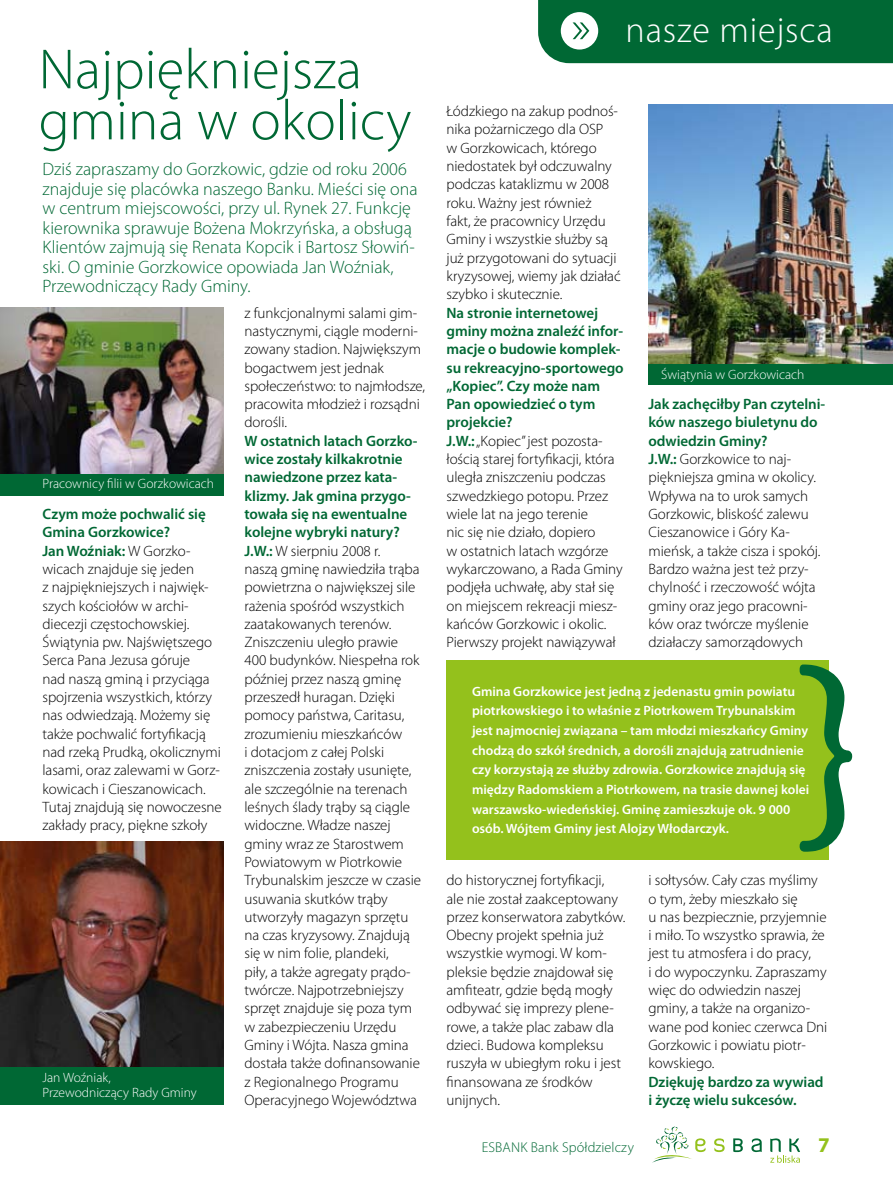
<style>
.page{position:relative;width:893px;height:1187px;background:#fff}
.page>*{position:absolute;margin:0;border:0;box-sizing:border-box;transform-origin:0 0}
.t1{font:300 57px/51px "Myriad Pro";color:#006834}
.t2{font:300 36px "Myriad Pro";letter-spacing:.025em;color:#fff}
.t3{font:700 21px "Myriad Pro";color:#94c11c}
.t4{font:300 18px/19.5px "Myriad Pro";color:#006834}
.t5{font:300 15px/18.3px "Myriad Pro";letter-spacing:-.005em;color:#000}
.t6{font:600 15px/18.3px "Myriad Pro";letter-spacing:-.005em;color:#006834}
.t7{font:300 14.25px "Myriad Pro";letter-spacing:.01em;color:#006834}
.t8{font:600 13.5px/19.6px "Myriad Pro";color:#fff}
.t9{font:300 13.5px/15px "Myriad Pro";color:#fff}
.s1{font-weight:600;color:#006834}
</style>
<div class="page">
<svg style="left:653px;top:1126px;width:53px;height:36px"></svg>
<svg style="left:714px;top:1138px;width:11px;height:13px"></svg>
<svg style="left:733px;top:1138px;width:10px;height:13px"></svg>
<svg style="left:751px;top:1138px;width:11px;height:13px"></svg>
<svg style="left:770px;top:1138px;width:30px;height:24px"></svg>
<img style="left:0;top:841px;width:223px;height:226px">
<img style="left:648px;top:104px;width:245px;height:260px">
<img style="left:0;top:307px;width:223px;height:167px">
<div style="left:446px;top:660px;width:383px;height:199px;background:#94c11c"></div>
<svg style="left:799px;top:664px;width:54px;height:188px"></svg>
<div style="left:0;top:1067px;width:223px;height:37px;background:#006834"></div>
<div style="left:0;top:474px;width:223px;height:22px;background:#006834"></div>
<div style="left:648px;top:364px;width:245px;height:21px;background:#006834"></div>
<svg style="left:538px;top:0;width:355px;height:63px;background:#0e703f"></svg>
<h1 class="t1" style="left:39px;top:45px;width:374px">Najpiękniejsza gmina w okolicy</h1>
<p class="t4" style="left:43px;top:160px;width:377px">Dziś zapraszamy do Gorzkowic, gdzie od roku 2006 znajduje się placówka naszego Banku. Mieści się ona w centrum miejscowości, przy ul. Rynek 27. Funkcję kierownika sprawuje Bożena Mokrzyńska, a obsługą Klientów zajmują się Renata Kopcik i Bartosz Słowiń&shy;ski. O gminie Gorzkowice opowiada Jan Woźniak, Przewodniczący Rady Gminy.</p>
<p class="t9" style="left:43px;top:476px;width:173px">Pracownicy filii w Gorzkowicach</p>
<p class="t5" style="left:43px;top:505px;width:181px"><span class="s1">Czym może pochwalić się<br>Gmina Gorzkowice?<br>Jan Woźniak:</span> W Gorzko&shy;wicach znajduje się jeden<br>z najpiękniejszych i najwięk&shy;szych kościołów w archi&shy;diecezji częstochowskiej.<br>Świątynia pw. Najświętszego<br>Serca Pana Jezusa góruje<br>nad naszą gminą i przyciąga spojrzenia wszystkich, którzy nas odwiedzają. Możemy się także pochwalić fortyfikacją nad rzeką Prudką, okolicznymi lasami, oraz zalewami w Gorz&shy;kowicach i Cieszanowicach.<br>Tutaj znajdują się nowoczesne zakłady pracy, piękne szkoły</p>
<p class="t9" style="left:43px;top:1070px;width:156px">Jan Woźniak,<br>Przewodniczący Rady Gminy</p>
<p class="t5" style="left:244px;top:303px;width:182px">z funkcjonalnymi salami gim&shy;nastycznymi, ciągle moderni&shy;zowany stadion. Największym bogactwem jest jednak społeczeństwo: to najmłodsze, pracowita młodzież i rozsądni dorośli.</p>
<p class="t5" style="left:244px;top:432px;width:178px"><span class="s1">W ostatnich latach Gorzko&shy;wice zostały kilkakrotnie nawiedzone przez kata&shy;klizmy. Jak gmina przygo&shy;towała się na ewentualne kolejne wybryki natury?<br>J.W.:</span> W sierpniu 2008 r.<br>naszą gminę nawiedziła trąba powietrzna o największej sile rażenia spośród wszystkich zaatakowanych terenów.<br>Zniszczeniu uległo prawie<br>400 budynków. Niespełna rok później przez naszą gminę przeszedł huragan. Dzięki pomocy państwa, Caritasu, zrozumieniu mieszkańców<br>i dotacjom z całej Polski zniszczenia zostały usunięte, ale szczególnie na terenach leśnych ślady trąby są ciągle widoczne. Władze naszej gminy wraz ze Starostwem<br>Powiatowym w Piotrkowie<br>Trybunalskim jeszcze w czasie usuwania skutków trąby utworzyły magazyn sprzętu na czas kryzysowy. Znajdują się w nim folie, plandeki,<br>piły, a także agregaty prądo&shy;twórcze. Najpotrzebniejszy sprzęt znajduje się poza tym w zabezpieczeniu Urzędu<br>Gminy i Wójta. Nasza gmina dostała także dofinansowanie z Regionalnego Programu<br>Operacyjnego Województwa</p>
<h2 class="t2" style="left:625px;top:10px;width:209px">nasze miejsca</h2>
<p class="t5" style="left:446px;top:102px;width:176px">Łódzkiego na zakup podnoś&shy;nika pożarniczego dla OSP<br>w Gorzkowicach, którego niedostatek był odczuwalny podczas kataklizmu w 2008 roku. Ważny jest również<br>fakt, że pracownicy Urzędu<br>Gminy i wszystkie służby są już przygotowani do sytuacji kryzysowej, wiemy jak działać szybko i skutecznie.</p>
<p class="t5" style="left:446px;top:303px;width:179px"><span class="s1">Na stronie internetowej gminy można znaleźć infor&shy;macje o budowie komplek&shy;su rekreacyjno-sportowego „Kopiec”. Czy może nam<br>Pan opowiedzieć o tym projekcie?<br>J.W.:</span> „Kopiec” jest pozosta&shy;łością starej fortyfikacji, która uległa zniszczeniu podczas szwedzkiego potopu. Przez wiele lat na jego terenie<br>nic się nie działo, dopiero<br>w ostatnich latach wzgórze wykarczowano, a Rada Gminy podjęła uchwałę, aby stał się on miejscem rekreacji miesz&shy;kańców Gorzkowic i okolic.<br>Pierwszy projekt nawiązywał</p>
<p class="t9" style="left:661px;top:367px;width:145px">Świątynia w Gorzkowicach</p>
<p class="t5" style="left:648px;top:395px;width:178px"><span class="s1">Jak zachęciłby Pan czytelni&shy;ków naszego biuletynu do odwiedzin Gminy?<br>J.W.:</span> Gorzkowice to naj&shy;piękniejsza gmina w okolicy.<br>Wpływa na to urok samych<br>Gorzkowic, bliskość zalewu<br>Cieszanowice i Góry Ka&shy;mieńsk, a także cisza i spokój.<br>Bardzo ważna jest też przy&shy;chylność i rzeczowość wójta gminy oraz jego pracowni&shy;ków oraz twórcze myślenie działaczy samorządowych</p>
<p class="t8" style="left:472px;top:681px;width:339px">Gmina Gorzkowice jest jedną z jedenastu gmin powiatu piotrkowskiego i to właśnie z Piotrkowem Trybunalskim jest najmocniej związana – tam młodzi mieszkańcy Gminy chodzą do szkół średnich, a dorośli znajdują zatrudnienie czy korzystają ze służby zdrowia. Gorzkowice znajdują się między Radomskiem a Piotrkowem, na trasie dawnej kolei warszawsko-wiedeńskiej. Gminę zamieszkuje ok. 9 000 osób. Wójtem Gminy jest Alojzy Włodarczyk.</p>
<p class="t5" style="left:446px;top:871px;width:180px">do historycznej fortyfikacji,<br>ale nie został zaakceptowany przez konserwatora zabytków.<br>Obecny projekt spełnia już wszystkie wymogi. W kom&shy;pleksie będzie znajdował się amfiteatr, gdzie będą mogły odbywać się imprezy plene&shy;rowe, a także plac zabaw dla dzieci. Budowa kompleksu ruszyła w ubiegłym roku i jest finansowana ze środków unijnych.</p>
<p class="t5" style="left:648px;top:871px;width:180px">i sołtysów. Cały czas myślimy o tym, żeby mieszkało się<br>u nas bezpiecznie, przyjemnie i miło. To wszystko sprawia, że jest tu atmosfera i do pracy,<br>i do wypoczynku. Zapraszamy więc do odwiedzin naszej gminy, a także na organizo&shy;wane pod koniec czerwca Dni<br>Gorzkowic i powiatu piotr&shy;kowskiego.</p>
<p class="t6" style="left:648px;top:1071px;width:177px">Dziękuję bardzo za wywiad i życzę wielu sukcesów.</p>
<p class="t7" style="left:482px;top:1139px;width:154px">ESBANK Bank Spółdzielczy</p>
<h3 class="t3" style="left:818px;top:1131px;width:13px">7</h3>
</div>
